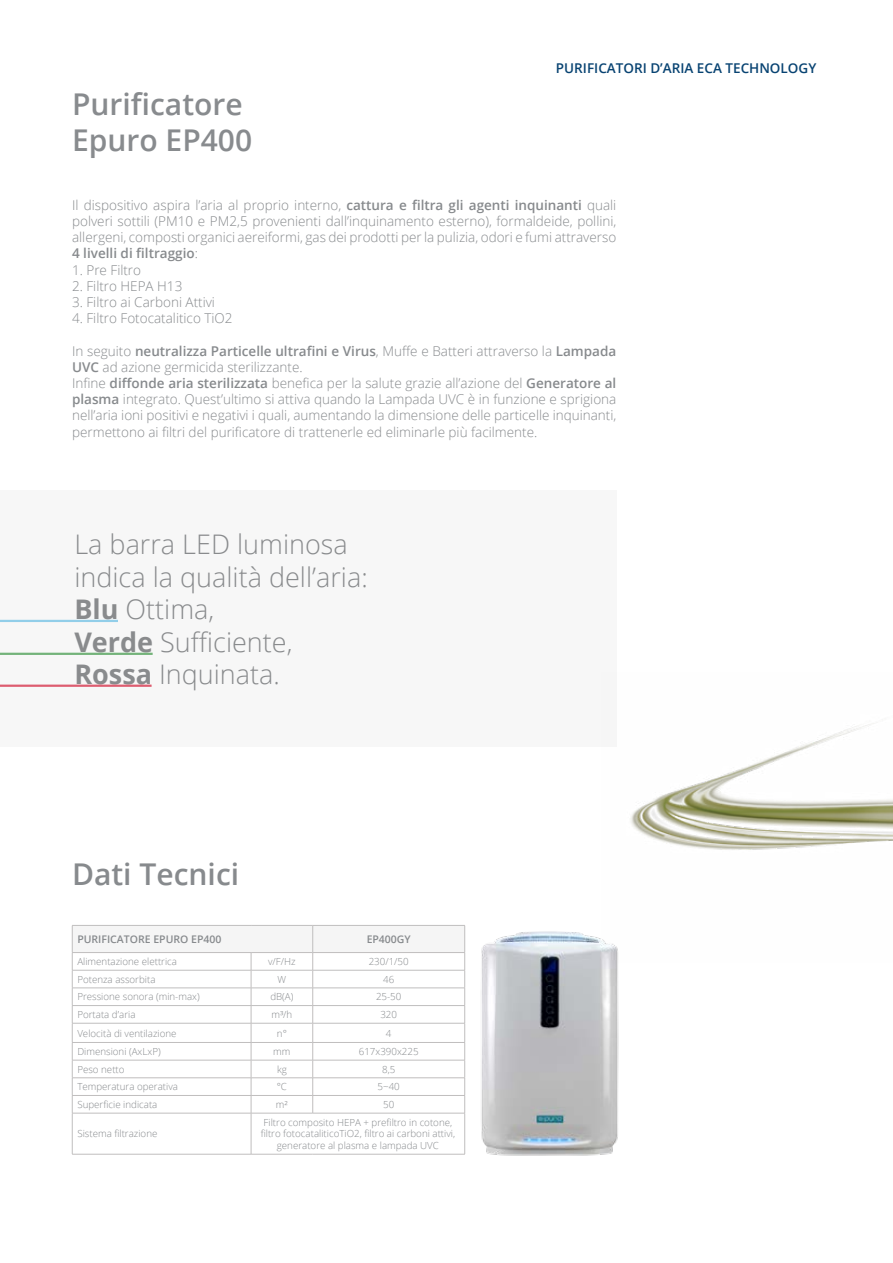
<style>
.page{position:relative;width:893px;height:1263px;background:#fff}
.page>*{position:absolute;margin:0;border:0;box-sizing:border-box;transform-origin:0 0}
.t1{font:600 30px/36px "Open Sans";color:#888b8e}
.t2{font:600 30px "Open Sans";color:#878a8d}
.t3{font:300 27px/32.4px "Open Sans";color:#898b8d}
.t4{font:300 13.5px/16.2px "Open Sans";color:#878a8d;text-align:justify}
.t5{font:600 13.5px "Open Sans";color:#084372}
.t6{font:600 10.5px "Open Sans";color:#878a8d}
.t7{font:300 9.75px/11.7px "Open Sans";color:#878a8d;text-align:center}
.s1{font-weight:600}
.s2{font-weight:700}
</style>
<div class="page">
<hr style="left:72px;top:1113px;width:1px;height:41px;background:#c0bebe">
<hr style="left:251px;top:1113px;width:1px;height:41px;background:#c0bebe">
<hr style="left:72px;top:1154px;width:179px;height:1px;background:#c0bebe">
<hr style="left:251px;top:1154px;width:62px;height:1px;background:#c0bebe">
<hr style="left:313px;top:1154px;width:152px;height:1px;background:#c0bebe">
<hr style="left:72px;top:1113px;width:179px;height:1px;background:#c0bebe">
<hr style="left:251px;top:1113px;width:62px;height:1px;background:#c0bebe">
<hr style="left:313px;top:1113px;width:152px;height:1px;background:#c0bebe">
<svg style="left:72px;top:925px;width:374px;height:188px"></svg>
<hr style="left:251px;top:925px;width:62px;height:1px;background:#c0bebe">
<hr style="left:313px;top:925px;width:152px;height:1px;background:#c0bebe">
<hr style="left:72px;top:952px;width:179px;height:1px;background:#c0bebe">
<hr style="left:251px;top:952px;width:62px;height:1px;background:#c0bebe">
<hr style="left:313px;top:952px;width:152px;height:1px;background:#c0bebe">
<div style="left:0;top:490px;width:616px;height:257px;background:#f5f5f5"></div>
<hr style="left:0;top:620px;width:118px;height:2px;background:#67bde4">
<hr style="left:0;top:653px;width:153px;height:2px;background:#3c9744">
<hr style="left:0;top:685px;width:152px;height:2px;background:#d31b36">
<img style="left:630px;top:723px;width:263px;height:127px">
<img style="left:446px;top:926px;width:173px;height:230px">
<h1 class="t1" style="left:72px;top:86px;width:182px">Purificatore<br>Epuro EP400</h1>
<p class="t5" style="left:556px;top:59px;width:262px">PURIFICATORI D’ARIA ECA TECHNOLOGY</p>
<p class="t4" style="left:72px;top:196px;width:546px">Il dispositivo aspira l’aria al proprio interno, <span class="s1">cattura e filtra gli agenti inquinanti</span> quali polveri sottili (PM10 e PM2,5 provenienti dall’inquinamento esterno), formaldeide, pollini, allergeni, composti organici aereiformi, gas dei prodotti per la pulizia, odori e fumi attraverso <span class="s1">4 livelli di filtraggio</span>:</p>
<p class="t4" style="left:72px;top:261px;width:71px">1. Pre Filtro</p>
<p class="t4" style="left:72px;top:277px;width:112px">2. Filtro HEPA H13</p>
<p class="t4" style="left:72px;top:294px;width:144px">3. Filtro ai Carboni Attivi</p>
<p class="t4" style="left:72px;top:310px;width:162px">4. Filtro Fotocatalitico TiO2</p>
<p class="t4" style="left:72px;top:342px;width:546px;text-align:left">In seguito <span class="s1">neutralizza Particelle ultrafini e Virus</span>, Muffe e Batteri attraverso la <span class="s1">Lampada UVC</span> ad azione germicida sterilizzante.<br>Infine <span class="s1">diffonde aria sterilizzata</span> benefica per la salute grazie all’azione del <span class="s1">Generatore al plasma</span> integrato. Quest’ultimo si attiva quando la Lampada UVC è in funzione e sprigiona nell’aria ioni positivi e negativi i quali, aumentando la dimensione delle particelle inquinanti, permettono ai filtri del purificatore di trattenerle ed eliminarle più facilmente.</p>
<h2 class="t3" style="left:74px;top:528px;width:295px">La barra LED luminosa indica la qualità dell’aria:<br><span class="s2">Blu</span> Ottima,<br><span class="s2">Verde</span> Sufficiente,<br><span class="s2">Rossa</span> Inquinata.</h2>
<h1 class="t2" style="left:72px;top:853px;width:169px">Dati Tecnici</h1>
<p class="t6" style="left:77px;top:932px;width:146px">PURIFICATORE EPURO EP400</p>
<p class="t6" style="left:367px;top:932px;width:46px">EP400GY</p>
<p class="t7" style="left:77px;top:955px;width:101px">Alimentazione elettrica</p>
<p class="t7" style="left:268px;top:955px;width:29px">v/F/Hz</p>
<p class="t7" style="left:369px;top:955px;width:42px">230/1/50</p>
<p class="t7" style="left:77px;top:973px;width:80px">Potenza assorbita</p>
<p class="t7" style="left:278px;top:973px;width:10px">W</p>
<p class="t7" style="left:383px;top:973px;width:13px">46</p>
<p class="t7" style="left:77px;top:991px;width:124px">Pressione sonora (min-max)</p>
<p class="t7" style="left:270px;top:991px;width:25px">dB(A)</p>
<p class="t7" style="left:376px;top:991px;width:27px">25-50</p>
<p class="t7" style="left:77px;top:1008px;width:60px">Portata d’aria</p>
<p class="t7" style="left:271px;top:1008px;width:22px">m³/h</p>
<p class="t7" style="left:380px;top:1008px;width:18px">320</p>
<p class="t7" style="left:77px;top:1027px;width:101px">Velocità di ventilazione</p>
<p class="t7" style="left:277px;top:1027px;width:11px">n°</p>
<p class="t7" style="left:386px;top:1027px;width:7px">4</p>
<p class="t7" style="left:77px;top:1045px;width:85px">Dimensioni (AxLxP)</p>
<p class="t7" style="left:273px;top:1045px;width:19px">mm</p>
<p class="t7" style="left:359px;top:1045px;width:61px">617x390x225</p>
<p class="t7" style="left:77px;top:1063px;width:49px">Peso netto</p>
<p class="t7" style="left:277px;top:1063px;width:11px">kg</p>
<p class="t7" style="left:382px;top:1063px;width:15px">8,5</p>
<p class="t7" style="left:77px;top:1081px;width:102px">Temperatura operativa</p>
<p class="t7" style="left:277px;top:1081px;width:12px">°C</p>
<p class="t7" style="left:378px;top:1081px;width:24px">5~40</p>
<p class="t7" style="left:77px;top:1098px;width:82px">Superficie indicata</p>
<p class="t7" style="left:276px;top:1098px;width:13px">m²</p>
<p class="t7" style="left:383px;top:1098px;width:13px">50</p>
<p class="t7" style="left:77px;top:1128px;width:82px">Sistema filtrazione</p>
<p class="t7" style="left:261px;top:1116px;width:196px">Filtro composito HEPA + prefiltro in cotone, filtro fotocataliticoTiO2, filtro ai carboni attivi, generatore al plasma e lampada UVC</p>
</div>
